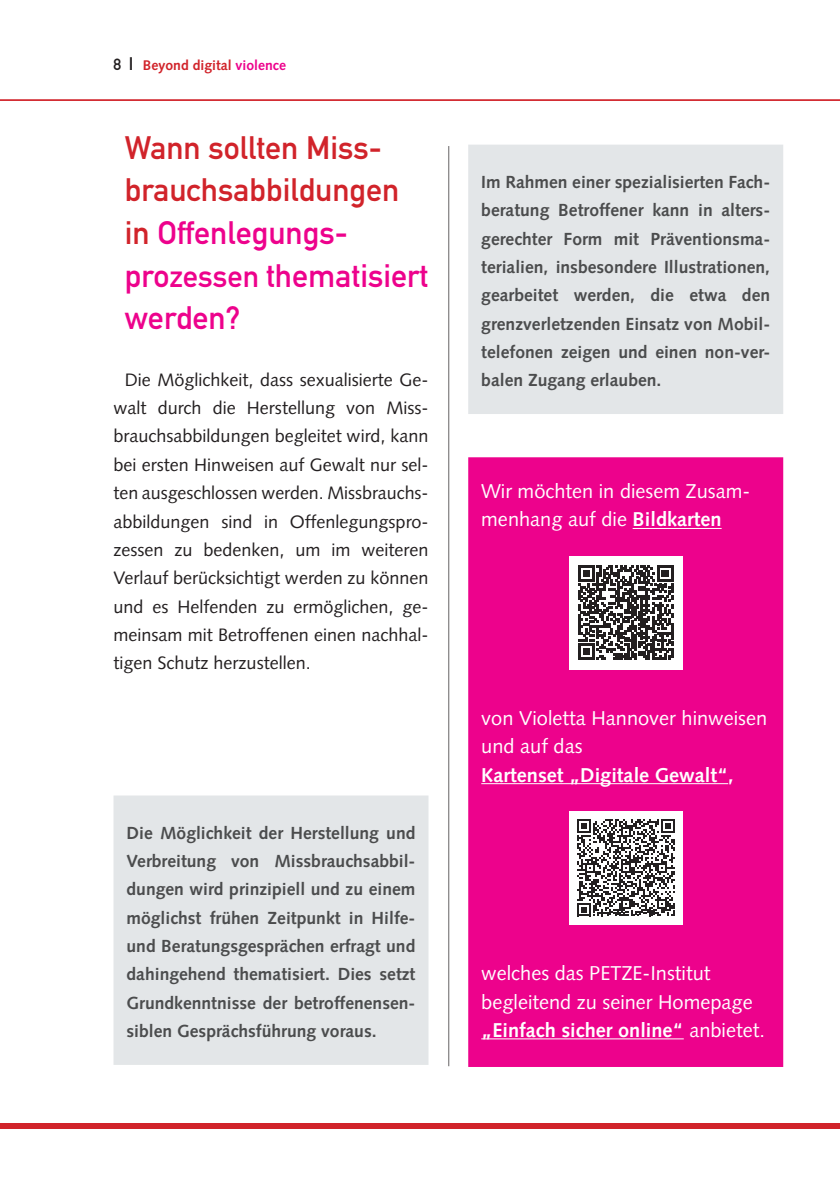
<style>
.page{position:relative;width:840px;height:1191px;background:#fff}
.page>*{position:absolute;margin:0;border:0;box-sizing:border-box;transform-origin:0 0}
.Fließtext{font:32px "DIN Mittelschrift Std";color:#ed028c}
.Fließtext-2{font:32px "DIN Mittelschrift Std";color:#d1232a}
.Türkis_QR-Code{font:20px/28.4px "Syntax LT Std";color:#fff}
.Türkis_QR-Code-2{font:700 20px "Syntax LT Std";color:#fff}
.Fließtext-3{font:18px/28.4px "Syntax LT Std";color:#231f20;text-align:justify}
.Beige_QS{font:700 17.6px/28.4px "Syntax LT Std";color:#4b4c4d;text-align:justify}
.t1{font:700 14px "Syntax LT Std";color:#d1232a}
.s1{font-family:"DIN Mittelschrift Std";font-weight:400;font-size:16px;color:#231f20}
.s2{font-family:"DIN Mittelschrift Std";font-weight:400;font-size:18px;color:#231f20}
.s3{color:#ed028c}
.s4{color:#d1232a}
.s5{font-size:30.4px}
.s6{font-weight:700}
.s7{font-weight:400}
</style>
<div class="page">
<div style="left:0;top:1123px;width:839px;height:5px;background:#d1232a"></div>
<hr style="left:0;top:99px;width:839px;height:2px;background:#d1232a">
<hr style="left:448px;top:146px;width:1px;height:920px;background:#231f20">
<div style="left:469px;top:145px;width:313px;height:268px;background:#e3e6e8"></div>
<div style="left:468px;top:145px;width:314px;height:269px;border:2px solid #e3e6e8"></div>
<div style="left:469px;top:458px;width:313px;height:608px;background:#ed028c"></div>
<hr style="left:632px;top:528px;width:89px;height:1px;background:#fff">
<hr style="left:481px;top:783px;width:246px;height:1px;background:#fff">
<hr style="left:481px;top:1038px;width:202px;height:1px;background:#fff">
<div style="left:468px;top:457px;width:314px;height:610px;border:2px solid #ed028c"></div>
<div style="left:114px;top:796px;width:313px;height:268px;background:#e3e6e8"></div>
<div style="left:113px;top:795px;width:315px;height:270px;border:2px solid #e3e6e8"></div>
<div style="left:568px;top:556px;width:114px;height:113px;background:#fff"></div>
<svg style="left:578px;top:565px;width:94px;height:95px"></svg>
<div style="left:568px;top:811px;width:114px;height:113px;background:#fff"></div>
<svg style="left:577px;top:819px;width:97px;height:97px"></svg>
<p class="t1" style="left:113px;top:57px;width:174px"><span class="s1">8</span> <span class="s2">I</span> Beyond digital <span class="s3">violence</span></p>
<p class="Fließtext-2" style="left:125px;top:129px;width:258px">Wann sollten Miss-</p>
<p class="Fließtext-2" style="left:125px;top:171px;width:276px">brauchsabbildungen</p>
<p class="Fließtext" style="left:125px;top:214px;width:224px"><span class="s4">in</span> Offenlegungs-</p>
<p class="Fließtext" style="left:125px;top:256px;width:305px">pro<span class="s5">zessen</span> thematisiert</p>
<p class="Fließtext" style="left:125px;top:299px;width:117px">werden?</p>
<p class="Fließtext-3" style="left:113px;top:365px;width:316px;text-indent:11px">Die Möglichkeit, dass sexualisierte Ge&shy;walt durch die Herstellung von Miss&shy;brauchsabbildungen begleitet wird, kann bei ersten Hinweisen auf Gewalt nur sel&shy;ten ausgeschlossen werden. Missbrauchs&shy;abbildungen sind in Offenlegungspro&shy;zessen zu bedenken, um im weiteren Verlauf berücksichtigt werden zu können und es Helfenden zu ermöglichen, ge&shy;meinsam mit Betroffenen einen nachhal&shy;tigen Schutz herzustellen.</p>
<p class="Beige_QS" style="left:126px;top:818px;width:290px">Die Möglichkeit der Herstellung und Verbreitung von Missbrauchsabbil&shy;dungen wird prinzipiell und zu einem möglichst frühen Zeitpunkt in Hilfe&shy;und Beratungsgesprächen erfragt und dahingehend thematisiert. Dies setzt Grundkenntnisse der betroffenensen&shy;siblen Gesprächsführung voraus.</p>
<p class="Beige_QS" style="left:481px;top:168px;width:290px">Im Rahmen einer spezialisierten Fach&shy;beratung Betroffener kann in alters&shy;gerechter Form mit Präventionsma&shy;terialien, insbesondere Illustrationen, gearbeitet werden, die etwa den grenzverletzenden Einsatz von Mobil&shy;telefonen zeigen und einen non-ver&shy;balen Zugang erlauben.</p>
<p class="Türkis_QR-Code" style="left:481px;top:477px;width:270px">Wir möchten in diesem Zusam&shy;menhang auf die <span class="s6">Bildkarten</span></p>
<p class="Türkis_QR-Code" style="left:481px;top:704px;width:287px">von Violetta Hannover hinweisen und auf das</p>
<p class="Türkis_QR-Code-2" style="left:481px;top:763px;width:254px">Kartenset „Digitale Gewalt“,</p>
<p class="Türkis_QR-Code" style="left:481px;top:959px;width:230px">welches das PETZE-Institut</p>
<p class="Türkis_QR-Code" style="left:481px;top:987px;width:273px">begleitend zu seiner Homepage</p>
<p class="Türkis_QR-Code-2" style="left:481px;top:1018px;width:285px">„Einfach sicher online“ <span class="s7">anbietet.</span></p>
</div>
